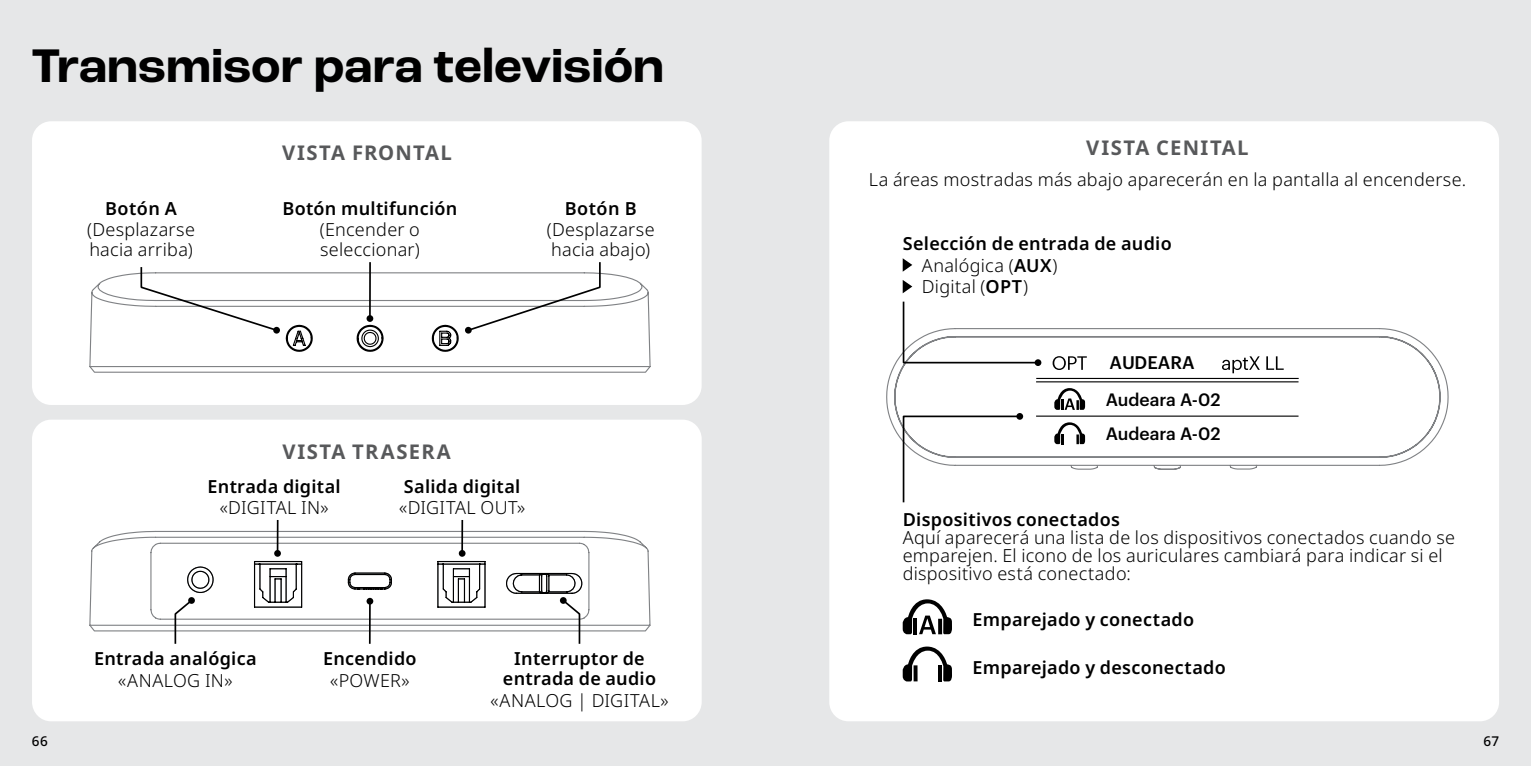
<style>
.page{position:relative;width:1531px;height:766px;background:#fff}
.page>*{position:absolute;margin:0;border:0;box-sizing:border-box;transform-origin:0 0}
.t1{font:700 49.5px "Roc Grotesk";letter-spacing:.005em;color:#000}
.t2{font:700 20.25px "Noto Sans";letter-spacing:.065em;color:#58595b}
.t3{font:300 18px/20.2px "Noto Sans";letter-spacing:.015em;color:#000}
.t4{font:600 18px/21.6px "Noto Sans";letter-spacing:.015em;color:#000;text-align:center}
.t5{font:500 17.78px "Graphik";color:#000}
.t6{font:500 17.55px/34.2px "Graphik";color:#000}
.t7{font:500 13.5px "Noto Sans";color:#000}
.s1{font-weight:300}
</style>
<div class="page">
<div style="left:0;top:0;width:765px;height:765px;background:#e6e7e8"></div>
<div style="left:32px;top:121px;width:669px;height:284px;background:#fff;border-radius:19px"></div>
<div style="left:32px;top:419px;width:670px;height:302px;background:#fff;border-radius:19px"></div>
<svg style="left:89px;top:530px;width:562px;height:102px"></svg>
<svg style="left:89px;top:272px;width:562px;height:101px"></svg>
<svg style="left:140px;top:262px;width:461px;height:95px"></svg>
<hr style="left:461px;top:520px;width:2px;height:33px;background:#000">
<hr style="left:277px;top:520px;width:1px;height:33px;background:#000">
<svg style="left:158px;top:550px;width:425px;height:94px"></svg>
<div style="left:188px;top:597px;width:7px;height:6px;background:#000;border-radius:50%"></div>
<hr style="left:369px;top:262px;width:2px;height:56px;background:#000">
<div style="left:366px;top:315px;width:7px;height:7px;background:#000;border-radius:50%"></div>
<div style="left:765px;top:0;width:766px;height:765px;background:#e6e7e8"></div>
<div style="left:829px;top:121px;width:670px;height:600px;background:#fff;border-radius:19px"></div>
<svg style="left:903px;top:258px;width:9px;height:13px"></svg>
<svg style="left:903px;top:280px;width:9px;height:13px"></svg>
<svg style="left:903px;top:646px;width:49px;height:35px"></svg>
<svg style="left:903px;top:599px;width:49px;height:35px"></svg>
<svg style="left:886px;top:328px;width:563px;height:142px"></svg>
<svg style="left:1222px;top:356px;width:38px;height:17px"></svg>
<svg style="left:1266px;top:356px;width:17px;height:14px"></svg>
<hr style="left:1036px;top:378px;width:262px;height:1px;background:#000">
<hr style="left:1036px;top:381px;width:262px;height:1px;background:#000">
<svg style="left:1052px;top:356px;width:35px;height:14px"></svg>
<hr style="left:1036px;top:415px;width:262px;height:1px;background:#000">
<svg style="left:1054px;top:388px;width:31px;height:22px"></svg>
<svg style="left:1054px;top:422px;width:31px;height:22px"></svg>
<svg style="left:902px;top:414px;width:119px;height:89px"></svg>
<div style="left:1016px;top:413px;width:7px;height:6px;background:#000;border-radius:50%"></div>
<svg style="left:902px;top:301px;width:138px;height:63px"></svg>
<div style="left:1034px;top:359px;width:7px;height:7px;background:#000;border-radius:50%"></div>
<h1 class="t1" style="left:32px;top:35px;width:633px">Transmisor para televisión</h1>
<p class="t4" style="left:105px;top:198px;width:73px">Botón A</p>
<p class="t3" style="left:87px;top:219px;width:109px">(Desplazarse hacia arriba)</p>
<p class="t2" style="left:282px;top:141px;width:171px">VISTA FRONTAL</p>
<p class="t4" style="left:282px;top:198px;width:177px">Botón multifunción</p>
<p class="t3" style="left:320px;top:219px;width:101px">(Encender o seleccionar)</p>
<p class="t4" style="left:565px;top:198px;width:73px">Botón B</p>
<p class="t3" style="left:547px;top:219px;width:109px">(Desplazarse hacia abajo)</p>
<p class="t2" style="left:282px;top:439px;width:170px">VISTA TRASERA</p>
<p class="t4" style="left:208px;top:475px;width:135px">Entrada digital</p>
<p class="t3" style="left:220px;top:498px;width:110px">«DIGITAL IN»</p>
<p class="t4" style="left:404px;top:475px;width:118px">Salida digital</p>
<p class="t3" style="left:399px;top:498px;width:127px">«DIGITAL OUT»</p>
<p class="t4" style="left:94px;top:647px;width:164px">Entrada analógica</p>
<p class="t3" style="left:118px;top:670px;width:116px">«ANALOG IN»</p>
<p class="t4" style="left:323px;top:647px;width:95px">Encendido</p>
<p class="t3" style="left:330px;top:670px;width:81px">«POWER»</p>
<p class="t4" style="left:503px;top:648px;width:155px;line-height:20.2px">Interruptor de entrada de audio</p>
<p class="t3" style="left:490px;top:690px;width:179px">«ANALOG | DIGITAL»</p>
<p class="t2" style="left:1086px;top:136px;width:164px">VISTA CENITAL</p>
<p class="t3" style="left:869px;top:169px;width:599px">La áreas mostradas más abajo aparecerán en la pantalla al encenderse.</p>
<p class="t4" style="left:922px;top:233px;width:251px;text-align:left;text-indent:-19px">Selección de entrada de audio<br><span class="s1">Analógica (</span>AUX<span class="s1">)<br>Digital (</span>OPT<span class="s1">)</span></p>
<p class="t5" style="left:1109px;top:349px;width:87px">AUDEARA</p>
<p class="t6" style="left:1106px;top:381px;width:116px">Audeara A-02<br>Audeara A-02</p>
<p class="t4" style="left:903px;top:509px;width:219px">Dispositivos conectados</p>
<p class="t3" style="left:903px;top:528px;width:554px;line-height:18px">Aquí aparecerá una lista de los dispositivos conectados cuando se emparejen. El icono de los auriculares cambiará para indicar si el dispositivo está conectado:</p>
<p class="t4" style="left:972px;top:609px;width:223px">Emparejado y conectado</p>
<p class="t4" style="left:972px;top:656px;width:255px">Emparejado y desconectado</p>
<p class="t7" style="left:32px;top:733px;width:18px">66</p>
<p class="t7" style="left:1483px;top:733px;width:17px">67</p>
</div>
